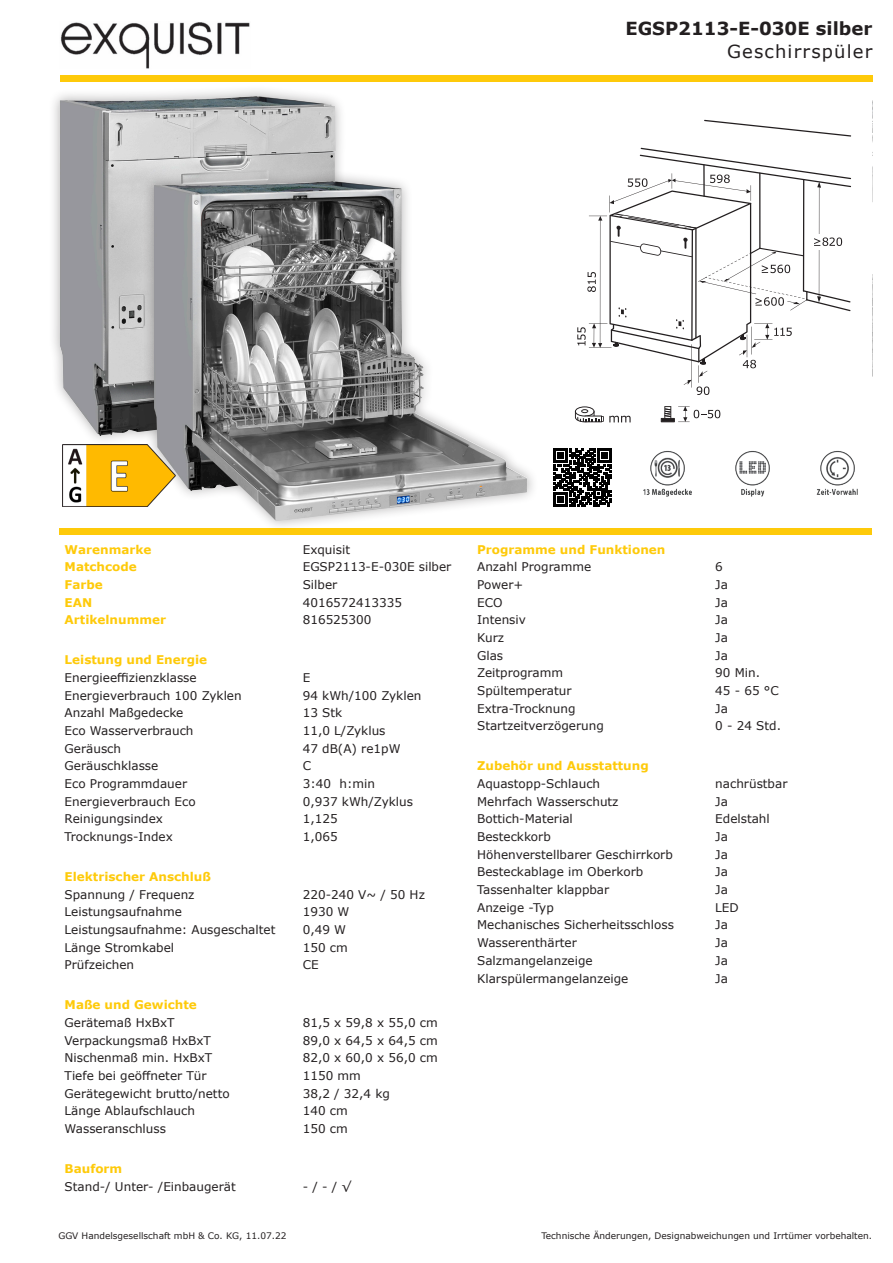
<style>
.page{position:relative;width:893px;height:1263px;background:#fff}
.page>*{position:absolute;margin:0;border:0;box-sizing:border-box;transform-origin:0 0}
.t1{font:700 18px/22.5px "Verdana";color:#231f20;text-align:right}
.t2{font:12px/17.7px "Verdana";color:#231f20}
.t3{font:700 12px/17.7px "Verdana";color:#feca0a}
.t4{font:9px "Verdana";color:#231f20}
.s1{font-weight:400}
.s2{font-weight:700;color:#feca0a}
.s3{font-weight:400;color:#231f20}
</style>
<div class="page">
<div style="left:48px;top:85px;width:299px;height:362px;background:#231f20;opacity:.35"></div>
<img style="left:59px;top:96px;width:277px;height:340px">
<img style="left:816px;top:451px;width:42px;height:44px">
<img style="left:735px;top:451px;width:35px;height:46px">
<img style="left:643px;top:451px;width:49px;height:46px">
<svg style="left:553px;top:449px;width:59px;height:58px"></svg>
<img style="left:60px;top:22px;width:190px;height:47px">
<div style="left:60px;top:75px;width:812px;height:6px;background:#feca0a"></div>
<div style="left:60px;top:528px;width:812px;height:6px;background:#feca0a"></div>
<svg style="left:704px;top:120px;width:147px;height:17px"></svg>
<svg style="left:577px;top:148px;width:274px;height:247px"></svg>
<svg style="left:575px;top:406px;width:56px;height:16px"></svg>
<hr style="left:661px;top:418px;width:14px;height:4px;background:#2e2a2b">
<svg style="left:662px;top:406px;width:58px;height:17px"></svg>
<div style="left:143px;top:170px;width:396px;height:362px;background:#231f20;opacity:.35"></div>
<img style="left:154px;top:181px;width:373px;height:340px">
<img style="left:63px;top:445px;width:112px;height:62px">
<p class="t1" style="left:625px;top:17px;width:248px">EGSP2113-E-030E silber<br><span class="s1">Geschirrspüler</span></p>
<p class="t3" style="left:65px;top:540px;width:88px">Warenmarke</p>
<p class="t2" style="left:303px;top:540px;width:49px">Exquisit</p>
<p class="t3" style="left:65px;top:558px;width:74px">Matchcode</p>
<p class="t2" style="left:303px;top:558px;width:150px">EGSP2113-E-030E silber</p>
<p class="t3" style="left:65px;top:575px;width:40px">Farbe</p>
<p class="t2" style="left:303px;top:576px;width:36px">Silber</p>
<p class="t3" style="left:65px;top:593px;width:29px">EAN</p>
<p class="t2" style="left:303px;top:593px;width:101px">4016572413335</p>
<p class="t3" style="left:65px;top:611px;width:103px">Artikelnummer</p>
<p class="t2" style="left:303px;top:611px;width:70px">816525300</p>
<p class="t2" style="left:65px;top:651px;width:144px"><span class="s2">Leistung und Energie<br></span>Energieeffizienzklasse</p>
<p class="t2" style="left:303px;top:669px;width:9px">E</p>
<p class="t2" style="left:65px;top:686px;width:179px">Energieverbrauch 100 Zyklen</p>
<p class="t2" style="left:303px;top:686px;width:120px">94 kWh/100 Zyklen</p>
<p class="t2" style="left:65px;top:704px;width:120px">Anzahl Maßgedecke</p>
<p class="t2" style="left:303px;top:704px;width:41px">13 Stk</p>
<p class="t2" style="left:65px;top:722px;width:130px">Eco Wasserverbrauch</p>
<p class="t2" style="left:303px;top:722px;width:84px">11,0 L/Zyklus</p>
<p class="t2" style="left:65px;top:739px;width:58px">Geräusch</p>
<p class="t2" style="left:303px;top:739px;width:99px">47 dB(A) re1pW</p>
<p class="t2" style="left:65px;top:757px;width:95px">Geräuschklasse</p>
<p class="t2" style="left:303px;top:757px;width:10px">C</p>
<p class="t2" style="left:65px;top:775px;width:124px">Eco Programmdauer</p>
<p class="t2" style="left:303px;top:775px;width:74px">3:40 h:min</p>
<p class="t2" style="left:65px;top:792px;width:133px">Energieverbrauch Eco</p>
<p class="t2" style="left:303px;top:792px;width:112px">0,937 kWh/Zyklus</p>
<p class="t2" style="left:65px;top:810px;width:100px">Reinigungsindex</p>
<p class="t2" style="left:303px;top:810px;width:36px">1,125</p>
<p class="t2" style="left:65px;top:828px;width:110px">Trocknungs-Index</p>
<p class="t2" style="left:303px;top:828px;width:36px">1,065</p>
<p class="t3" style="left:65px;top:867px;width:148px">Elektrischer Anschluß<br><span class="s3">Spannung / Frequenz</span></p>
<p class="t2" style="left:303px;top:885px;width:124px">220-240 V~ / 50 Hz</p>
<p class="t2" style="left:65px;top:903px;width:119px">Leistungsaufnahme</p>
<p class="t2" style="left:303px;top:903px;width:48px">1930 W</p>
<p class="t2" style="left:65px;top:921px;width:212px">Leistungsaufnahme: Ausgeschaltet</p>
<p class="t2" style="left:303px;top:921px;width:45px">0,49 W</p>
<p class="t2" style="left:65px;top:938px;width:111px">Länge Stromkabel</p>
<p class="t2" style="left:303px;top:938px;width:47px">150 cm</p>
<p class="t2" style="left:65px;top:956px;width:71px">Prüfzeichen</p>
<p class="t2" style="left:303px;top:956px;width:17px">CE</p>
<p class="t3" style="left:65px;top:996px;width:134px">Maße und Gewichte<br><span class="s3">Gerätemaß HxBxT</span></p>
<p class="t2" style="left:303px;top:1014px;width:137px">81,5 x 59,8 x 55,0 cm</p>
<p class="t2" style="left:65px;top:1031px;width:148px">Verpackungsmaß HxBxT</p>
<p class="t2" style="left:303px;top:1031px;width:137px">89,0 x 64,5 x 64,5 cm</p>
<p class="t2" style="left:65px;top:1049px;width:149px">Nischenmaß min. HxBxT</p>
<p class="t2" style="left:303px;top:1049px;width:137px">82,0 x 60,0 x 56,0 cm</p>
<p class="t2" style="left:65px;top:1067px;width:144px">Tiefe bei geöffneter Tür</p>
<p class="t2" style="left:303px;top:1067px;width:60px">1150 mm</p>
<p class="t2" style="left:65px;top:1084px;width:167px">Gerätegewicht brutto/netto</p>
<p class="t2" style="left:303px;top:1084px;width:89px">38,2 / 32,4 kg</p>
<p class="t2" style="left:65px;top:1102px;width:132px">Länge Ablaufschlauch</p>
<p class="t2" style="left:303px;top:1102px;width:47px">140 cm</p>
<p class="t2" style="left:65px;top:1120px;width:103px">Wasseranschluss</p>
<p class="t2" style="left:303px;top:1120px;width:47px">150 cm</p>
<p class="t2" style="left:65px;top:1160px;width:173px"><span class="s2">Bauform<br></span>Stand-/ Unter- /Einbaugerät</p>
<p class="t2" style="left:303px;top:1177px;width:50px">- / - / √</p>
<p class="t3" style="left:477px;top:540px;width:190px">Programme und Funktionen<br><span class="s3">Anzahl Programme</span></p>
<p class="t2" style="left:715px;top:558px;width:9px">6</p>
<p class="t2" style="left:477px;top:576px;width:48px">Power+</p>
<p class="t2" style="left:715px;top:576px;width:14px">Ja</p>
<p class="t2" style="left:477px;top:593px;width:27px">ECO</p>
<p class="t2" style="left:715px;top:593px;width:14px">Ja</p>
<p class="t2" style="left:477px;top:611px;width:50px">Intensiv</p>
<p class="t2" style="left:715px;top:611px;width:14px">Ja</p>
<p class="t2" style="left:477px;top:629px;width:29px">Kurz</p>
<p class="t2" style="left:715px;top:629px;width:14px">Ja</p>
<p class="t2" style="left:477px;top:646px;width:28px">Glas</p>
<p class="t2" style="left:715px;top:646px;width:14px">Ja</p>
<p class="t2" style="left:477px;top:664px;width:87px">Zeitprogramm</p>
<p class="t2" style="left:715px;top:664px;width:46px">90 Min.</p>
<p class="t2" style="left:477px;top:682px;width:96px">Spültemperatur</p>
<p class="t2" style="left:715px;top:682px;width:65px">45 - 65 °C</p>
<p class="t2" style="left:477px;top:699px;width:100px">Extra-Trocknung</p>
<p class="t2" style="left:715px;top:699px;width:14px">Ja</p>
<p class="t2" style="left:477px;top:717px;width:128px">Startzeitverzögerung</p>
<p class="t2" style="left:715px;top:717px;width:67px">0 - 24 Std.</p>
<p class="t3" style="left:477px;top:757px;width:173px">Zubehör und Ausstattung<br><span class="s3">Aquastopp-Schlauch</span></p>
<p class="t2" style="left:715px;top:775px;width:74px">nachrüstbar</p>
<p class="t2" style="left:477px;top:792px;width:143px">Mehrfach Wasserschutz</p>
<p class="t2" style="left:715px;top:792px;width:14px">Ja</p>
<p class="t2" style="left:477px;top:810px;width:97px">Bottich-Material</p>
<p class="t2" style="left:715px;top:810px;width:56px">Edelstahl</p>
<p class="t2" style="left:477px;top:828px;width:75px">Besteckkorb</p>
<p class="t2" style="left:715px;top:828px;width:14px">Ja</p>
<p class="t2" style="left:477px;top:845px;width:197px">Höhenverstellbarer Geschirrkorb</p>
<p class="t2" style="left:715px;top:845px;width:14px">Ja</p>
<p class="t2" style="left:477px;top:863px;width:168px">Besteckablage im Oberkorb</p>
<p class="t2" style="left:715px;top:863px;width:14px">Ja</p>
<p class="t2" style="left:477px;top:881px;width:134px">Tassenhalter klappbar</p>
<p class="t2" style="left:715px;top:881px;width:14px">Ja</p>
<p class="t2" style="left:477px;top:898px;width:78px">Anzeige -Typ</p>
<p class="t2" style="left:715px;top:898px;width:25px">LED</p>
<p class="t2" style="left:477px;top:916px;width:198px">Mechanisches Sicherheitsschloss</p>
<p class="t2" style="left:715px;top:916px;width:14px">Ja</p>
<p class="t2" style="left:477px;top:934px;width:101px">Wasserenthärter</p>
<p class="t2" style="left:715px;top:934px;width:14px">Ja</p>
<p class="t2" style="left:477px;top:951px;width:117px">Salzmangelanzeige</p>
<p class="t2" style="left:715px;top:951px;width:14px">Ja</p>
<p class="t2" style="left:477px;top:969px;width:153px">Klarspülermangelanzeige</p>
<p class="t2" style="left:715px;top:969px;width:14px">Ja</p>
<p class="t4" style="left:58px;top:1230px;width:230px">GGV Handelsgesellschaft mbH &amp; Co. KG, 11.07.22</p>
<p class="t4" style="left:541px;top:1230px;width:332px">Technische Änderungen, Designabweichungen und Irrtümer vorbehalten.</p>
</div>
